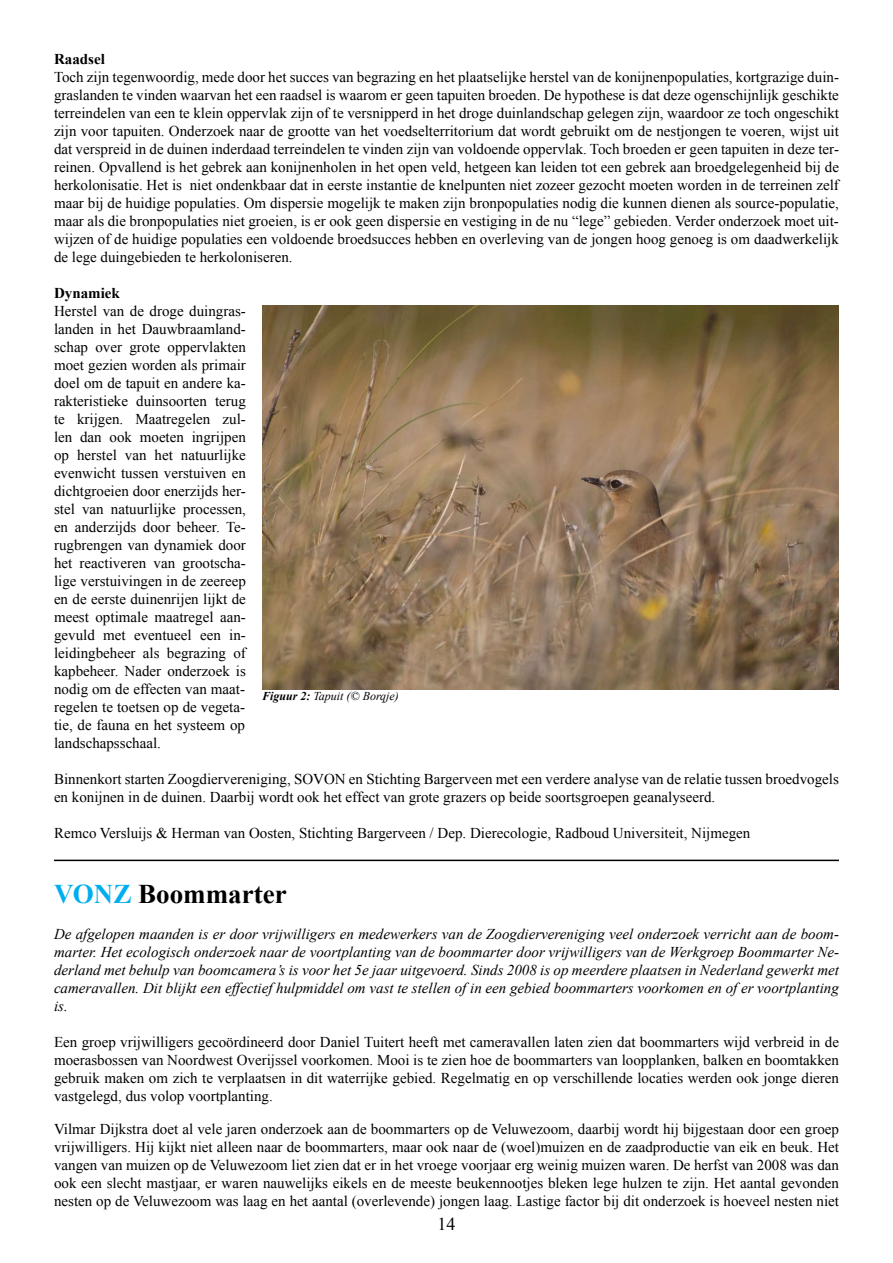
<style>
.page{position:relative;width:893px;height:1263px;background:#fff}
.page>*{position:absolute;margin:0;border:0;box-sizing:border-box;transform-origin:0 0}
.t1{font:700 27px "Times New Roman";color:#000}
.t2{font:18px "Times New Roman";color:#000}
.t3{font:15px/18px "Times New Roman";color:#000;text-align:justify}
.t4{font:italic 15px/18px "Times New Roman";color:#000;text-align:justify}
.t5{font:700 15px "Times New Roman";color:#000}
.t6{font:italic 12px "Times New Roman";color:#000}
.s1{font-weight:700}
.s2{color:#00aeef}
</style>
<div class="page">
<hr style="left:54px;top:860px;width:785px;height:1px;background:#000">
<img style="left:263px;top:305px;width:576px;height:384px">
<p class="t5" style="left:54px;top:49px;width:52px">Raadsel</p>
<p class="t3" style="left:54px;top:68px;width:786px">Toch zijn tegenwoordig, mede door het succes van begrazing en het plaatselijke herstel van de konijnenpopulaties, kortgrazige duin&shy;graslanden te vinden waarvan het een raadsel is waarom er geen tapuiten broeden. De hypothese is dat deze ogenschijnlijk geschikte terreindelen van een te klein oppervlak zijn of te versnipperd in het droge duinlandschap gelegen zijn, waardoor ze toch ongeschikt zijn voor tapuiten. Onderzoek naar de grootte van het voedselterritorium dat wordt gebruikt om de nestjongen te voeren, wijst uit dat verspreid in de duinen inderdaad terreindelen te vinden zijn van voldoende oppervlak. Toch broeden er geen tapuiten in deze ter&shy;reinen. Opvallend is het gebrek aan konijnenholen in het open veld, hetgeen kan leiden tot een gebrek aan broedgelegenheid bij de herkolonisatie. Het is niet ondenkbaar dat in eerste instantie de knelpunten niet zozeer gezocht moeten worden in de terreinen zelf maar bij de huidige populaties. Om dispersie mogelijk te maken zijn bronpopulaties nodig die kunnen dienen als source-populatie, maar als die bronpopulaties niet groeien, is er ook geen dispersie en vestiging in de nu “lege” gebieden. Verder onderzoek moet uit&shy;wijzen of de huidige populaties een voldoende broedsucces hebben en overleving van de jongen hoog genoeg is om daadwerkelijk de lege duingebieden te herkoloniseren.</p>
<p class="t5" style="left:54px;top:283px;width:67px">Dynamiek</p>
<p class="t3" style="left:54px;top:302px;width:193px">Herstel van de droge duingras&shy;landen in het Dauwbraamland&shy;schap over grote oppervlakten moet gezien worden als primair doel om de tapuit en andere ka&shy;rakteristieke duinsoorten terug te krijgen. Maatregelen zul&shy;len dan ook moeten ingrijpen op herstel van het natuurlijke evenwicht tussen verstuiven en dichtgroeien door enerzijds her&shy;stel van natuurlijke processen, en anderzijds door beheer. Te&shy;rugbrengen van dynamiek door het reactiveren van grootscha&shy;lige verstuivingen in de zeereep en de eerste duinenrijen lijkt de meest optimale maatregel aan&shy;gevuld met eventueel een in&shy;leidingbeheer als begrazing of kapbeheer. Nader onderzoek is nodig om de effecten van maat&shy;regelen te toetsen op de vegeta&shy;tie, de fauna en het systeem op landschapsschaal.</p>
<p class="t3" style="left:54px;top:770px;width:786px">Binnenkort starten Zoogdiervereniging, SOVON en Stichting Bargerveen met een verdere analyse van de relatie tussen broedvogels en konijnen in de duinen. Daarbij wordt ook het effect van grote grazers op beide soortsgroepen geanalyseerd.</p>
<p class="t3" style="left:54px;top:824px;width:698px">Remco Versluijs &amp; Herman van Oosten, Stichting Bargerveen / Dep. Dierecologie, Radboud Universiteit, Nijmegen</p>
<p class="t6" style="left:262px;top:688px;width:138px"><span class="s1">Figuur 2:</span> Tapuit (© Borqje)</p>
<h1 class="t1" style="left:54px;top:875px;width:234px"><span class="s2">VONZ</span> Boommarter</h1>
<p class="t4" style="left:54px;top:925px;width:786px">De afgelopen maanden is er door vrijwilligers en medewerkers van de Zoogdiervereniging veel onderzoek verricht aan de boom&shy;marter. Het ecologisch onderzoek naar de voortplanting van de boommarter door vrijwilligers van de Werkgroep Boommarter Ne&shy;derland met behulp van boomcamera’s is voor het 5e jaar uitgevoerd. Sinds 2008 is op meerdere plaatsen in Nederland gewerkt met cameravallen. Dit blijkt een effectief hulpmiddel om vast te stellen of in een gebied boommarters voorkomen en of er voortplanting is.</p>
<p class="t3" style="left:54px;top:1033px;width:786px">Een groep vrijwilligers gecoördineerd door Daniel Tuitert heeft met cameravallen laten zien dat boommarters wijd verbreid in de moerasbossen van Noordwest Overijssel voorkomen. Mooi is te zien hoe de boommarters van loopplanken, balken en boomtakken gebruik maken om zich te verplaatsen in dit waterrijke gebied. Regelmatig en op verschillende locaties werden ook jonge dieren vastgelegd, dus volop voortplanting.</p>
<p class="t3" style="left:54px;top:1119px;width:786px">Vilmar Dijkstra doet al vele jaren onderzoek aan de boommarters op de Veluwezoom, daarbij wordt hij bijgestaan door een groep vrijwilligers. Hij kijkt niet alleen naar de boommarters, maar ook naar de (woel)muizen en de zaadproductie van eik en beuk. Het vangen van muizen op de Veluwezoom liet zien dat er in het vroege voorjaar erg weinig muizen waren. De herfst van 2008 was dan ook een slecht mastjaar, er waren nauwelijks eikels en de meeste beukennootjes bleken lege hulzen te zijn. Het aantal gevonden nesten op de Veluwezoom was laag en het aantal (overlevende) jongen laag. Lastige factor bij dit onderzoek is hoeveel nesten niet</p>
<p class="t2" style="left:437px;top:1212px;width:19px">14</p>
</div>
